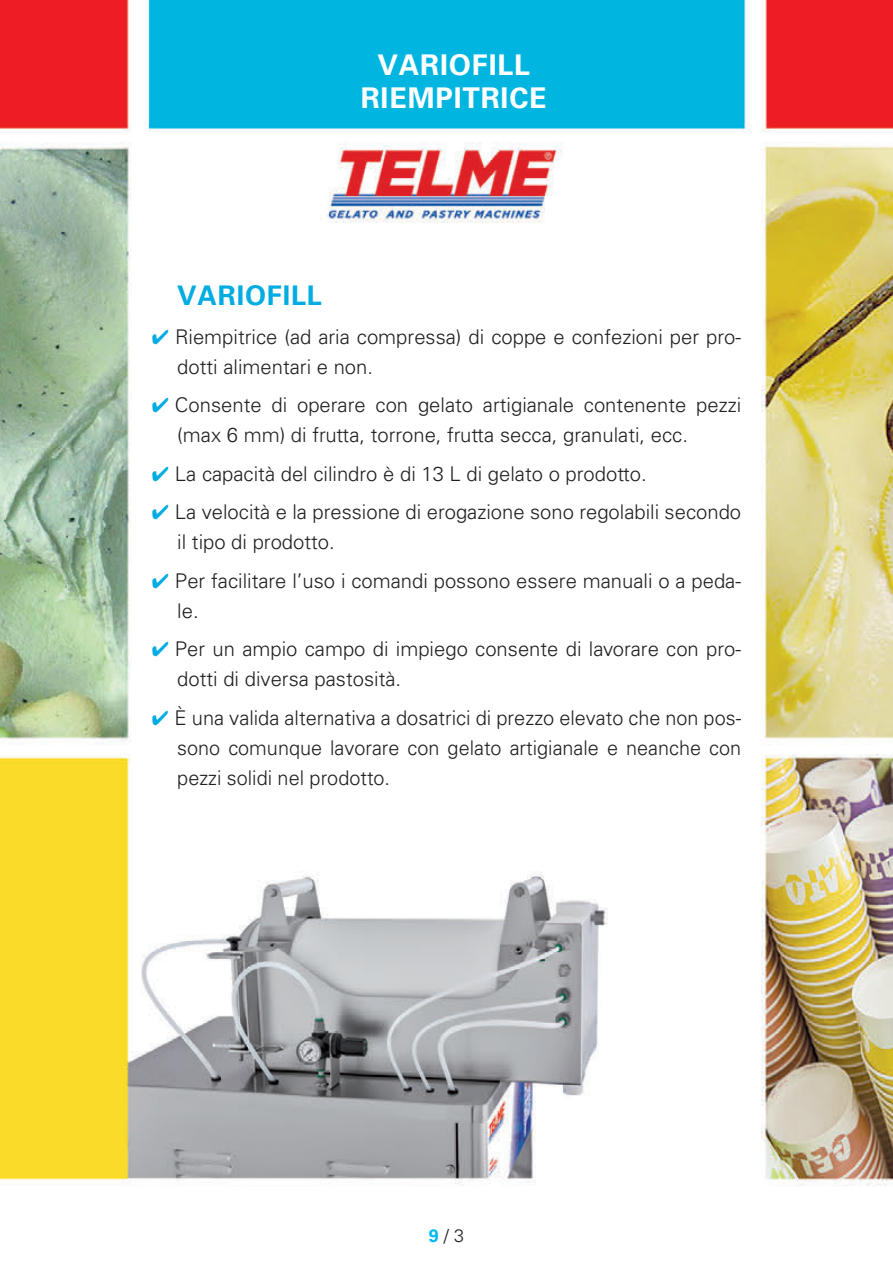
<style>
.page{position:relative;width:893px;height:1263px;background:#fff}
.page>*{position:absolute;margin:0;border:0;box-sizing:border-box;transform-origin:0 0}
.t1{font:700 28.5px/33px "Univers";letter-spacing:.03em;color:#fff;text-align:center}
.t2{font:700 27px "Univers";letter-spacing:.03em;color:#00ace1}
.t3{font:300 20.25px/30px "Univers";color:#231f20}
.t4{font:300 18px "Univers";color:#231f20}
.s1{color:#00ace1}
.s2{font-weight:700;color:#00baf1}
</style>
<div class="page">
<img style="left:0;top:0;width:893px;height:1186px">
<h1 class="t1" style="left:361px;top:49px;width:187px">VARIOFILL<br>RIEMPITRICE</h1>
<h2 class="t2" style="left:177px;top:280px;width:146px">VARIOFILL</h2>
<p class="t3" style="left:177px;top:321px;width:565px;text-indent:-25px"><span class="s1">✔</span> Riempitrice (ad aria compressa) di coppe e confezioni per pro&shy;dotti alimentari e non.</p>
<p class="t3" style="left:177px;top:390px;width:565px;text-indent:-26px"><span class="s1">✔</span> Consente di operare con gelato artigianale contenente pezzi (max 6 mm) di frutta, torrone, frutta secca, granulati, ecc.</p>
<p class="t3" style="left:152px;top:458px;width:496px"><span class="s1">✔</span> La capacità del cilindro è di 13 L di gelato o prodotto.</p>
<p class="t3" style="left:177px;top:497px;width:565px;text-indent:-26px"><span class="s1">✔</span> La velocità e la pressione di erogazione sono regolabili secondo il tipo di prodotto.</p>
<p class="t3" style="left:177px;top:565px;width:565px;text-indent:-25px"><span class="s1">✔</span> Per facilitare l’uso i comandi possono essere manuali o a peda&shy;le.</p>
<p class="t3" style="left:177px;top:634px;width:565px;text-indent:-25px"><span class="s1">✔</span> Per un ampio campo di impiego consente di lavorare con pro&shy;dotti di diversa pastosità.</p>
<p class="t3" style="left:177px;top:703px;width:565px;text-align:justify;text-indent:-26px"><span class="s1">✔</span> È una valida alternativa a dosatrici di prezzo elevato che non pos&shy;sono comunque lavorare con gelato artigianale e neanche con pezzi solidi nel prodotto.</p>
<p class="t4" style="left:429px;top:1225px;width:37px"><span class="s2">9</span> / 3</p>
</div>
